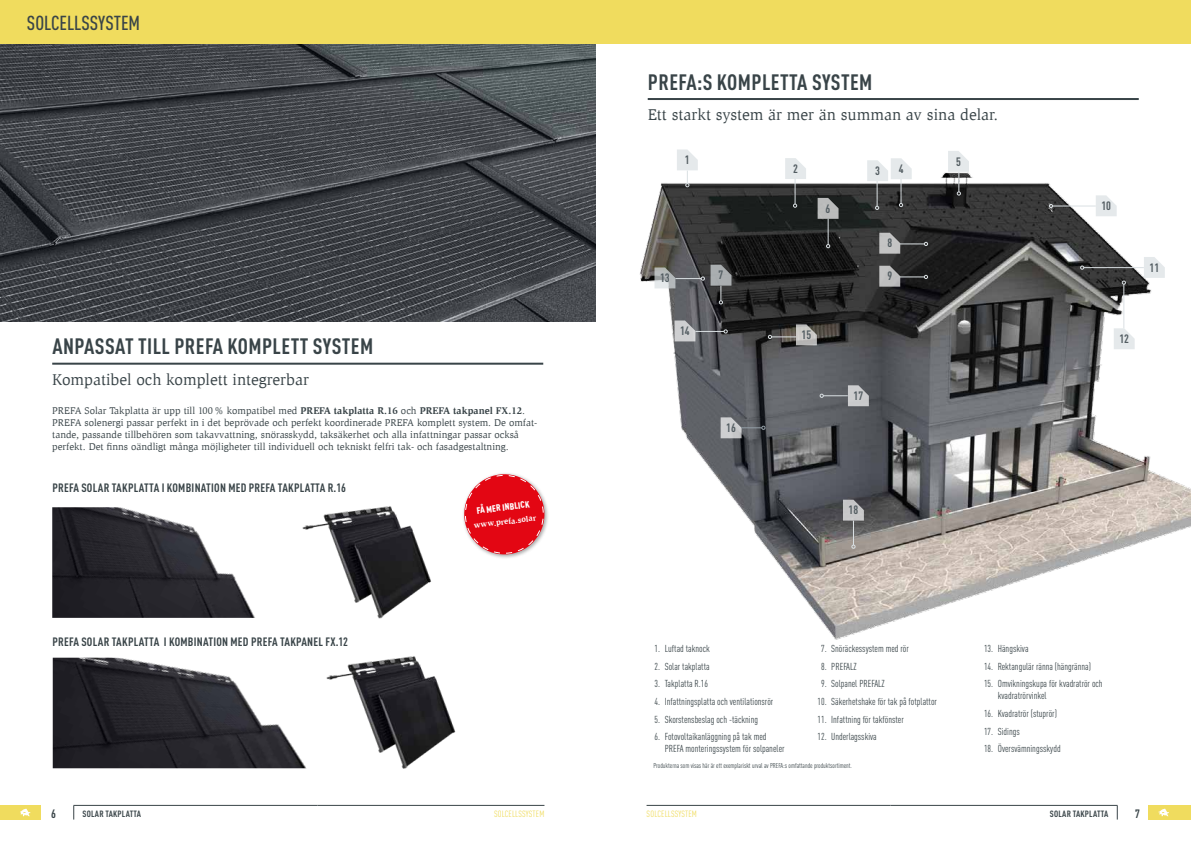
<style>
.page{position:relative;width:1191px;height:842px;background:#fff}
.page>*{position:absolute;margin:0;border:0;box-sizing:border-box;transform-origin:0 0}
.t1{font:700 condensed 22px "DIN Pro";letter-spacing:.02em;color:#394448}
.t2{font:500 condensed 20px "DIN Pro";color:#394448}
.t3{font:16px "Slimbach Pro";color:#394448}
.t4{font:700 condensed 12px "DIN Pro";letter-spacing:.02em;color:#394448}
.t5{font:700 condensed 12px "DIN Pro";color:#535d62}
.t6{font:condensed 10px/12px "DIN Pro";color:#394448}
.t7{font:10px/12px "Slimbach Pro";color:#394448}
.t8{font:900 condensed 9.2px "DIN Pro";color:#fff}
.t9{font:700 condensed 9px "DIN Pro";color:#394448}
.t10{font:condensed 9px "DIN Pro";letter-spacing:.02em;color:#f0dc5e}
.t11{font:700 8.3px "Slimbach Pro";color:#fff}
.t12{font:condensed 7px "DIN Pro";color:#394448}
.s1{font-weight:700}
</style>
<div class="page">
<div style="left:0;top:805px;width:41px;height:15px;background:#f0dc5e"></div>
<svg style="left:20px;top:809px;width:10px;height:7px"></svg>
<div style="left:1148px;top:805px;width:43px;height:15px;background:#f0dc5e"></div>
<svg style="left:1158px;top:809px;width:11px;height:7px"></svg>
<hr style="left:646px;top:805px;width:244px;height:1px;background:#394448">
<hr style="left:890px;top:805px;width:227px;height:1px;background:#394448">
<svg style="left:1117px;top:806px;width:1px;height:13px"></svg>
<svg style="left:73px;top:806px;width:1px;height:13px"></svg>
<hr style="left:73px;top:805px;width:244px;height:1px;background:#394448">
<hr style="left:317px;top:805px;width:227px;height:1px;background:#394448">
<div style="left:0;top:0;width:1191px;height:44px;background:#f0dc5e"></div>
<hr style="left:52px;top:363px;width:491px;height:2px;background:#394448">
<div style="left:461px;top:472px;width:88px;height:87px;background:#000;opacity:.35"></div>
<svg style="left:462px;top:472px;width:85px;height:85px"></svg>
<img style="left:0;top:44px;width:595px;height:277px">
<img style="left:52px;top:507px;width:203px;height:111px">
<img style="left:302px;top:504px;width:175px;height:115px">
<img style="left:287px;top:656px;width:169px;height:113px">
<img style="left:53px;top:658px;width:281px;height:110px">
<hr style="left:647px;top:98px;width:491px;height:2px;background:#394448">
<img style="left:595px;top:163px;width:596px;height:477px">
<svg style="left:677px;top:149px;width:21px;height:38px"></svg>
<svg style="left:948px;top:151px;width:21px;height:44px"></svg>
<svg style="left:1095px;top:195px;width:21px;height:21px"></svg>
<hr style="left:1052px;top:206px;width:43px;height:1px;background:#dae0e3">
<svg style="left:1049px;top:204px;width:4px;height:4px"></svg>
<svg style="left:1143px;top:257px;width:21px;height:21px"></svg>
<hr style="left:1083px;top:267px;width:60px;height:1px;background:#dae0e3">
<svg style="left:1080px;top:266px;width:4px;height:4px"></svg>
<svg style="left:1113px;top:328px;width:21px;height:21px"></svg>
<hr style="left:1123px;top:284px;width:1px;height:44px;background:#dae0e3">
<svg style="left:1121px;top:281px;width:4px;height:4px"></svg>
<svg style="left:879px;top:233px;width:49px;height:21px"></svg>
<svg style="left:768px;top:324px;width:49px;height:21px"></svg>
<svg style="left:819px;top:385px;width:50px;height:21px"></svg>
<svg style="left:867px;top:158px;width:44px;height:52px;background:#939595"></svg>
<svg style="left:654px;top:265px;width:77px;height:39px;background:#797a7d"></svg>
<svg style="left:674px;top:320px;width:53px;height:21px"></svg>
<svg style="left:720px;top:417px;width:45px;height:21px"></svg>
<svg style="left:817px;top:198px;width:21px;height:50px"></svg>
<svg style="left:843px;top:500px;width:21px;height:49px"></svg>
<svg style="left:785px;top:158px;width:21px;height:50px"></svg>
<svg style="left:879px;top:266px;width:49px;height:21px"></svg>
<h2 class="t2" style="left:27px;top:8px;width:115px">SOLCELLSSYSTEM</h2>
<h1 class="t1" style="left:52px;top:330px;width:322px">ANPASSAT TILL PREFA KOMPLETT SYSTEM</h1>
<h3 class="t3" style="left:52px;top:370px;width:258px">Kompatibel och komplett integrerbar</h3>
<p class="t7" style="left:52px;top:404px;width:486px">PREFA Solar Takplatta är upp till 100% kompatibel med <span class="s1">PREFA takplatta R.16</span> och <span class="s1">PREFA takpanel FX.12</span>.<br>PREFA solenergi passar perfekt in i det beprövade och perfekt koordinerade PREFA komplett system. De omfat&shy;tande, passande tillbehören som takavvattning, snörasskydd, taksäkerhet och alla infattningar passar också perfekt. Det finns oändligt många möjligheter till individuell och tekniskt felfri tak- och fasadgestaltning.</p>
<p class="t4" style="left:52px;top:478px;width:295px">PREFA SOLAR TAKPLATTA I KOMBINATION MED PREFA TAKPLATTA R.16</p>
<p class="t8" style="left:476px;top:503px;width:55px;rotate:-7deg">FÅ MER INBLICK</p>
<p class="t11" style="left:473px;top:520px;width:65px;rotate:-7deg">www.prefa.solar</p>
<h1 class="t1" style="left:648px;top:65px;width:226px">PREFA:S KOMPLETTA SYSTEM</h1>
<h3 class="t3" style="left:647px;top:105px;width:352px">Ett starkt system är mer än summan av sina delar.</h3>
<p class="t5" style="left:685px;top:151px;width:6px">1</p>
<p class="t5" style="left:660px;top:269px;width:11px">13</p>
<p class="t5" style="left:680px;top:322px;width:11px">14</p>
<p class="t5" style="left:718px;top:266px;width:6px">7</p>
<p class="t5" style="left:726px;top:419px;width:11px">16</p>
<p class="t5" style="left:793px;top:160px;width:6px">2</p>
<p class="t5" style="left:825px;top:199px;width:6px">6</p>
<p class="t5" style="left:801px;top:326px;width:11px">15</p>
<p class="t5" style="left:875px;top:162px;width:6px">3</p>
<p class="t5" style="left:898px;top:159px;width:6px">4</p>
<p class="t5" style="left:887px;top:234px;width:6px">8</p>
<p class="t5" style="left:887px;top:267px;width:6px">9</p>
<p class="t5" style="left:853px;top:387px;width:11px">17</p>
<p class="t5" style="left:848px;top:501px;width:11px">18</p>
<p class="t5" style="left:956px;top:152px;width:6px">5</p>
<p class="t5" style="left:1101px;top:197px;width:11px">10</p>
<p class="t5" style="left:1149px;top:258px;width:11px">11</p>
<p class="t5" style="left:1119px;top:330px;width:11px">12</p>
<p class="t4" style="left:52px;top:632px;width:297px">PREFA SOLAR TAKPLATTA I KOMBINATION MED PREFA TAKPANEL FX.12</p>
<p class="t6" style="left:654px;top:642px;width:57px">1. Luftad taknock</p>
<p class="t6" style="left:654px;top:659px;width:57px">2. Solar takplatta</p>
<p class="t6" style="left:654px;top:677px;width:55px">3. Takplatta R.16</p>
<p class="t6" style="left:654px;top:695px;width:120px">4. Infattningsplatta och ventilationsrör</p>
<p class="t6" style="left:654px;top:712px;width:105px">5. Skorstensbeslag och -täckning</p>
<p class="t6" style="left:665px;top:730px;width:121px;text-indent:-10px">6. Fotovoltaikanläggning på tak med<br>PREFA monteringssystem för solpaneler</p>
<p class="t6" style="left:821px;top:642px;width:89px">7. Snöräckessystem med rör</p>
<p class="t6" style="left:821px;top:659px;width:37px">8. PREFALZ</p>
<p class="t6" style="left:821px;top:677px;width:65px">9. Solpanel PREFALZ</p>
<p class="t6" style="left:817px;top:695px;width:121px">10. Säkerhetshake för tak på fotplattor</p>
<p class="t6" style="left:817px;top:712px;width:88px">11. Infattning för takfönster</p>
<p class="t6" style="left:817px;top:730px;width:61px">12. Underlagsskiva</p>
<p class="t12" style="left:653px;top:761px;width:200px">Produkterna som visas här är ett exemplariskt urval av PREFA:s omfattande produktsortiment.</p>
<p class="t6" style="left:984px;top:642px;width:46px">13. Hängskiva</p>
<p class="t6" style="left:984px;top:659px;width:108px">14. Rektangulär ränna (hängränna)</p>
<p class="t6" style="left:997px;top:677px;width:106px;text-indent:-14px">15. Omvikningskupa för kvadratrör och kvadratrörvinkel</p>
<p class="t6" style="left:984px;top:707px;width:74px">16. Kvadratrör (stuprör)</p>
<p class="t6" style="left:984px;top:724px;width:37px">17. Sidings</p>
<p class="t6" style="left:984px;top:742px;width:78px">18. Översvämningsskydd</p>
<p class="t4" style="left:51px;top:804px;width:6px">6</p>
<p class="t9" style="left:83px;top:807px;width:10px">SOLAR</p>
<p class="t9" style="left:105px;top:807px;width:5px">TAKPLATTA</p>
<p class="t10" style="left:494px;top:807px;width:19px">Solcellss</p>
<p class="t10" style="left:526px;top:807px;width:20px">ystem</p>
<p class="t10" style="left:646px;top:807px;width:19px">Solcellss</p>
<p class="t10" style="left:678px;top:807px;width:20px">ystem</p>
<p class="t9" style="left:1050px;top:807px;width:10px">SOLAR</p>
<p class="t9" style="left:1072px;top:807px;width:5px">TAKPLATTA</p>
<p class="t4" style="left:1135px;top:804px;width:6px">7</p>
</div>
